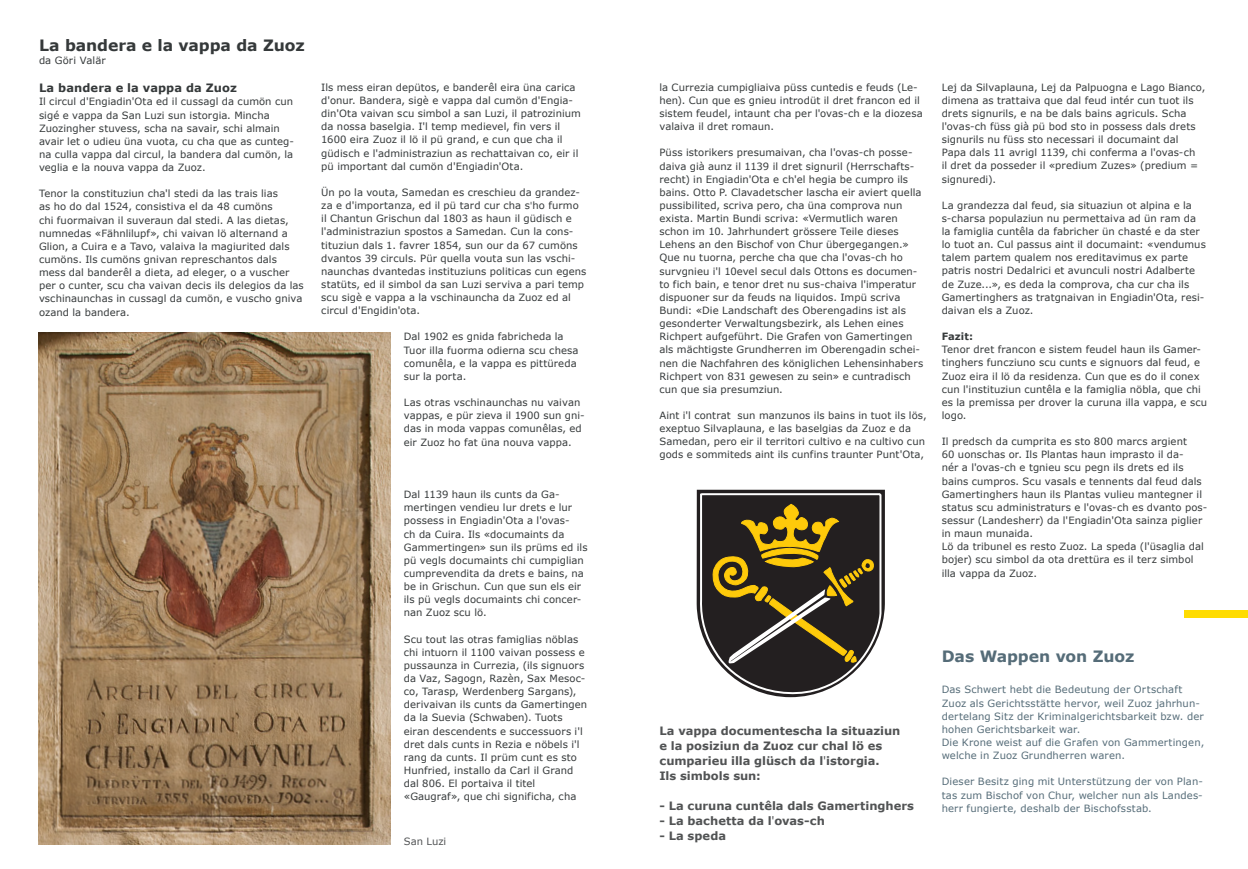
<style>
.page{position:relative;width:1248px;height:869px;background:#fff}
.page>*{position:absolute;margin:0;border:0;box-sizing:border-box;transform-origin:0 0}
.t1{font:700 15.62px "Verdana";letter-spacing:-.005em;color:#35393a}
.t2{font:700 15.62px "Verdana";letter-spacing:-.005em;color:#556c78}
.t3{font:700 11.5px/15px "Verdana";color:#515354}
.t4{font:700 11.5px "Verdana";letter-spacing:.005em;color:#35393a}
.t5{font:10px/13.1px "Verdana";letter-spacing:.005em;color:#35393a}
.t6{font:10px/13.1px "Verdana";letter-spacing:.01em;color:#556c78}
.t7{font:10px "Verdana";letter-spacing:-.005em;color:#515354}
.t8{font:700 10px "Verdana";letter-spacing:.01em;color:#35393a}
.s1{font-family:"Helvetica Neue"}
.s2{font-weight:400}
</style>
<div class="page">
<img style="left:39px;top:332px;width:351px;height:511px">
<svg style="left:696px;top:489px;width:188px;height:207px"></svg>
<div style="left:1183px;top:609px;width:64px;height:8px;background:#ffdc01"></div>
<h1 class="t1" style="left:39px;top:34px;width:267px">La bandera e la vappa da Zuoz</h1>
<p class="t5" style="left:39px;top:54px;width:68px">da Göri Valär</p>
<p class="t4" style="left:39px;top:80px;width:199px">La bandera e la vappa da Zuoz</p>
<p class="t5" style="left:39px;top:95px;width:256px">Il circul d'Engiadin'Ota ed il cussagl da cumön cun sigé e vappa da San Luzi sun istorgia. Mincha Zuozingher stuvess, scha na savair, schi almain avair let o udieu üna vuota, cu cha que as cunteg&shy;na culla vappa dal circul, la bandera dal cumön, la veglia e la nouva vappa da Zuoz.</p>
<p class="t5" style="left:39px;top:187px;width:266px">Tenor la constituziun cha'l stedi da las trais lias<br>as ho do dal 1524, consistiva el da 48 cumöns<br>chi fuormaivan il suveraun dal stedi. A las dietas, numnedas «Fähnlilupf», chi vaivan lö alternand a Glion, a Cuira e a Tavo, valaiva la magiurited dals cumöns. Ils cumöns gnivan represchantos dals mess dal banderêl a dieta, ad eleger, o a vuscher per o cunter, scu cha vaivan decis ils delegios da las vschinaunchas in cussagl da cumön, e vuscho gniva ozand la bandera.</p>
<p class="t5" style="left:321px;top:81px;width:261px">Ils mess eiran depütos, e banderêl eira üna carica d'onur. Bandera, sigè e vappa dal cumön d'Engia&shy;din'Ota vaivan scu simbol a san Luzi, il patrozinium da nossa baselgia. I'l temp medievel, fin vers il 1600 eira Zuoz il lö il pü grand, e cun que cha il güdisch e l'administraziun as rechattaivan co, eir il pü important dal cumön d'Engiadin'Ota.</p>
<p class="t5" style="left:321px;top:186px;width:267px">Ün po la vouta, Samedan es creschieu da grandez&shy;za e d'importanza, ed il pü tard cur cha s<span class="s1">'</span>ho furmo il Chantun Grischun dal 1803 as haun il güdisch e l'administraziun spostos a Samedan. Cun la cons&shy;tituziun dals 1. favrer 1854, sun our da 67 cumöns dvantos 39 circuls. Pür quella vouta sun las vschi&shy;naunchas dvantedas instituziuns politicas cun egens statüts, ed il simbol da san Luzi serviva a pari temp scu sigè e vappa a la vschinauncha da Zuoz ed al circul d'Engidin'ota.</p>
<p class="t5" style="left:404px;top:330px;width:176px">Dal 1902 es gnida fabricheda la<br>Tuor illa fuorma odierna scu chesa comunêla, e la vappa es pittüreda sur la porta.</p>
<p class="t5" style="left:404px;top:395px;width:182px">Las otras vschinaunchas nu vaivan vappas, e pür zieva il 1900 sun gni&shy;das in moda vappas comunêlas, ed eir Zuoz ho fat üna nouva vappa.</p>
<p class="t5" style="left:404px;top:487px;width:185px">Dal 1139 haun ils cunts da Ga&shy;mertingen vendieu lur drets e lur possess in Engiadin'Ota a l'ovas-<br>ch da Cuira. Ils «documaints da<br>Gammertingen» sun ils prüms ed ils pü vegls documaints chi cumpiglian cumprevendita da drets e bains, na be in Grischun. Cun que sun els eir ils pü vegls documaints chi concer&shy;nan Zuoz scu lö.</p>
<p class="t5" style="left:404px;top:632px;width:185px">Scu tout las otras famiglias nöblas chi intuorn il 1100 vaivan possess e pussaunza in Currezia, (ils signuors da Vaz, Sagogn, Razèn, Sax Mesoc&shy;co, Tarasp, Werdenberg Sargans), derivaivan ils cunts da Gamertingen da la Suevia (Schwaben). Tuots eiran descendents e successuors i'l dret dals cunts in Rezia e nöbels i'l rang da cunts. Il prüm cunt es sto Hunfried, installo da Carl il Grand dal 806. El portaiva il titel «Gaugraf», que chi significha, cha</p>
<p class="t7" style="left:404px;top:833px;width:44px">San Luzi</p>
<p class="t5" style="left:659px;top:80px;width:265px">la Currezia cumpigliaiva püss cuntedis e feuds (Le&shy;hen). Cun que es gnieu introdüt il dret francon ed il sistem feudel, intaunt cha per l'ovas-ch e la diozesa valaiva il dret romaun.</p>
<p class="t5" style="left:659px;top:146px;width:265px">Püss istorikers presumaivan, cha l'ovas-ch posse&shy;daiva già aunz il 1139 il dret signuril (Herrschafts&shy;recht) in Engiadin'Ota e ch'el hegia be cumpro ils bains. Otto P. Clavadetscher lascha eir aviert quella pussibilited, scriva pero, cha üna comprova nun exista. Martin Bundi scriva: «Vermutlich waren schon im 10. Jahrhundert grössere Teile dieses Lehens an den Bischof von Chur übergegangen.» Que nu tuorna, perche cha que cha l'ovas-ch ho survgnieu i'l 10evel secul dals Ottons es documen&shy;to fich bain, e tenor dret nu sus-chaiva l'imperatur dispuoner sur da feuds na liquidos. Impü scriva Bundi: «Die Landschaft des Oberengadins ist als gesonderter Verwaltungsbezirk, als Lehen eines Richpert aufgeführt. Die Grafen von Gamertingen als mächtigste Grundherren im Oberengadin schei&shy;nen die Nachfahren des königlichen Lehensinhabers Richpert von 831 gewesen zu sein» e cuntradisch cun que sia presumziun.</p>
<p class="t5" style="left:659px;top:408px;width:269px">Aint i'l contrat sun manzunos ils bains in tuot ils lös, exeptuo Silvaplauna, e las baselgias da Zuoz e da Samedan, pero eir il territori cultivo e na cultivo cun gods e sommiteds aint ils cunfins traunter Punt'Ota,</p>
<p class="t5" style="left:941px;top:80px;width:265px">Lej da Silvaplauna, Lej da Palpuogna e Lago Bianco, dimena as trattaiva que dal feud intér cun tuot ils drets signurils, e na be dals bains agriculs. Scha l'ovas-ch füss già pü bod sto in possess dals drets signurils nu füss sto necessari il documaint dal Papa dals 11 avrigl 1139, chi conferma a l'ovas-ch<br>il dret da posseder il «predium Zuzes» (predium = signuredi).</p>
<p class="t5" style="left:941px;top:198px;width:266px">La grandezza dal feud, sia situaziun ot alpina e la s-charsa populaziun nu permettaiva ad ün ram da la famiglia cuntêla da fabricher ün chasté e da ster lo tuot an. Cul passus aint il documaint: «vendumus talem partem qualem nos ereditavimus ex parte patris nostri Dedalrici et avunculi nostri Adalberte de Zuze...», es deda la comprova, cha cur cha ils Gamertinghers as tratgnaivan in Engiadin'Ota, resi&shy;daivan els a Zuoz.</p>
<p class="t8" style="left:941px;top:329px;width:33px">Fazit:</p>
<p class="t5" style="left:941px;top:343px;width:267px">Tenor dret francon e sistem feudel haun ils Gamer&shy;tinghers funcziuno scu cunts e signuors dal feud, e Zuoz eira il lö da residenza. Cun que es do il conex cun l'instituziun cuntêla e la famiglia nöbla, que chi es la premissa per drover la curuna illa vappa, e scu logo.</p>
<p class="t5" style="left:941px;top:434px;width:267px">Il predsch da cumprita es sto 800 marcs argient<br>60 uonschas or. Ils Plantas haun imprasto il da-<br>nér a l'ovas-ch e tgnieu scu pegn ils drets ed ils bains cumpros. Scu vasals e tennents dal feud dals Gamertinghers haun ils Plantas vulieu mantegner il status scu administraturs e l'ovas-ch es dvanto pos&shy;sessur (Landesherr) da l'Engiadin'Ota sainza piglier in maun munaida.<br>Lö da tribunel es resto Zuoz. La speda (l'üsaglia dal bojer) scu simbol da ota drettüra es il terz simbol illa vappa da Zuoz.</p>
<p class="t3" style="left:659px;top:722px;width:242px">La vappa documentescha la situaziun e la posiziun da Zuoz cur chal lö es cumparieu illa glüsch da l<span class="s2">'</span>istorgia.<br>Ils simbols sun:</p>
<p class="t3" style="left:659px;top:797px;width:256px">- La curuna cuntêla dals Gamertinghers</p>
<p class="t3" style="left:659px;top:812px;width:167px">- La bachetta da l<span class="s2">'</span>ovas-ch</p>
<p class="t3" style="left:659px;top:827px;width:68px">- La speda</p>
<h1 class="t2" style="left:941px;top:644px;width:194px">Das Wappen von Zuoz</h1>
<p class="t6" style="left:941px;top:682px;width:264px">Das Schwert hebt die Bedeutung der Ortschaft Zuoz als Gerichtsstätte hervor, weil Zuoz jahrhun&shy;dertelang Sitz der Kriminalgerichtsbarkeit bzw. der hohen Gerichtsbarkeit war.<br>Die Krone weist auf die Grafen von Gammertingen, welche in Zuoz Grundherren waren.</p>
<p class="t6" style="left:941px;top:774px;width:263px;text-align:justify">Dieser Besitz ging mit Unterstützung der von Plan&shy;tas zum Bischof von Chur, welcher nun als Landes&shy;herr fungierte, deshalb der Bischofsstab.</p>
</div>
